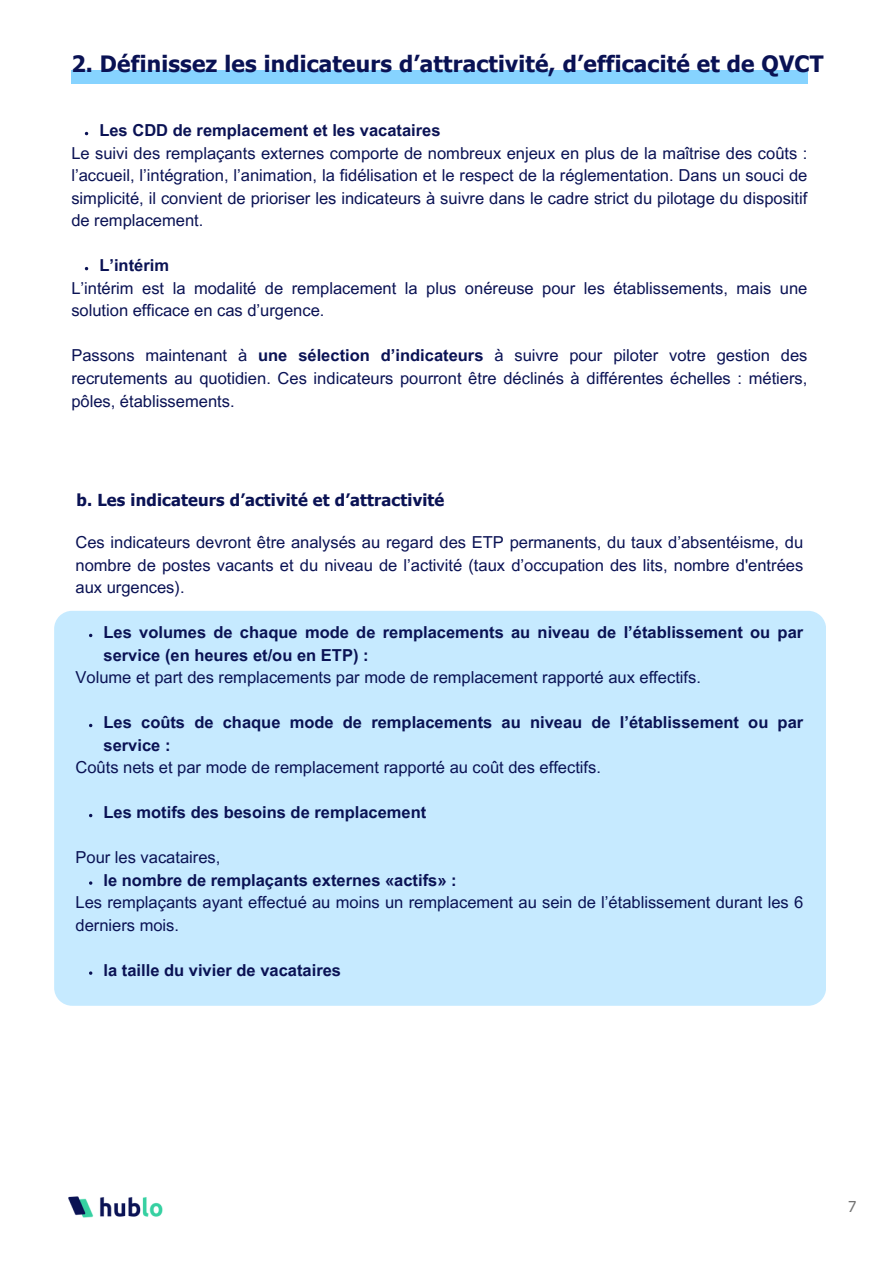
<style>
.page{position:relative;width:894px;height:1264px;background:#fff}
.page>*{position:absolute;margin:0;border:0;box-sizing:border-box;transform-origin:0 0}
.t1{font:700 22.5px "Tahoma";letter-spacing:.01em;color:#0a1254}
.t2{font:16.5px/22.5px "Arial MT Pro";color:#0a1254;text-align:justify}
.t3{font:700 16.5px/22.5px "Arial MT Pro";color:#0a1254}
.t4{font:700 16.5px "Tahoma";letter-spacing:.01em;color:#0a1254}
.t5{font:15px "Tahoma";color:#737373}
.s1{font-weight:700}
</style>
<div class="page">
<div style="left:54px;top:610px;width:771px;height:395px;background:#c6eaff"></div>
<svg style="left:89px;top:633px;width:3px;height:4px"></svg>
<svg style="left:89px;top:723px;width:3px;height:4px"></svg>
<svg style="left:89px;top:813px;width:3px;height:4px"></svg>
<div style="left:71px;top:70px;width:736px;height:13px;background:#86d3ff"></div>
<img style="left:68px;top:1196px;width:95px;height:22px">
<p class="t1" style="left:71px;top:50px;width:753px">2. Définissez les indicateurs d’attractivité, d’efficacité et de QVCT</p>
<p class="t3" style="left:99px;top:121px;width:342px">Les CDD de remplacement et les vacataires</p>
<p class="t2" style="left:71px;top:144px;width:737px">Le suivi des remplaçants externes comporte de nombreux enjeux en plus de la maîtrise des coûts : l’accueil, l’intégration, l’animation, la fidélisation et le respect de la réglementation. Dans un souci de simplicité, il convient de prioriser les indicateurs à suivre dans le cadre strict du pilotage du dispositif de remplacement.</p>
<p class="t3" style="left:99px;top:256px;width:71px">L’intérim</p>
<p class="t2" style="left:71px;top:279px;width:737px">L’intérim est la modalité de remplacement la plus onéreuse pour les établissements, mais une solution efficace en cas d’urgence.</p>
<p class="t2" style="left:71px;top:346px;width:737px">Passons maintenant à <span class="s1">une sélection d’indicateurs</span> à suivre pour piloter votre gestion des recrutements au quotidien. Ces indicateurs pourront être déclinés à différentes échelles : métiers, pôles, établissements.</p>
<p class="t4" style="left:76px;top:489px;width:369px">b. Les indicateurs d’activité et d’attractivité</p>
<h1 class="t2" style="left:75px;top:533px;width:729px">Ces indicateurs devront être analysés au regard des ETP permanents, du taux d’absentéisme, du nombre de postes vacants et du niveau de l’activité (taux d’occupation des lits, nombre d'entrées aux urgences).</h1>
<p class="t3" style="left:103px;top:623px;width:701px">Les volumes de chaque mode de remplacements au niveau de l’établissement ou par service (en heures et/ou en ETP) :</p>
<p class="t2" style="left:75px;top:668px;width:626px">Volume et part des remplacements par mode de remplacement rapporté aux effectifs.</p>
<p class="t3" style="left:103px;top:713px;width:701px">Les coûts de chaque mode de remplacements au niveau de l’établissement ou par service :</p>
<p class="t2" style="left:75px;top:758px;width:527px">Coûts nets et par mode de remplacement rapporté au coût des effectifs.</p>
<p class="t3" style="left:103px;top:803px;width:324px">Les motifs des besoins de remplacement</p>
<h2 class="t2" style="left:75px;top:848px;width:146px">Pour les vacataires,</h2>
<p class="t3" style="left:103px;top:870px;width:354px">le nombre de remplaçants externes «actifs» :</p>
<p class="t2" style="left:75px;top:893px;width:729px">Les remplaçants ayant effectué au moins un remplacement au sein de l’établissement durant les 6 derniers mois.</p>
<p class="t3" style="left:103px;top:960px;width:239px">la taille du vivier de vacataires</p>
<p class="t5" style="left:848px;top:1196px;width:10px">7</p>
</div>
